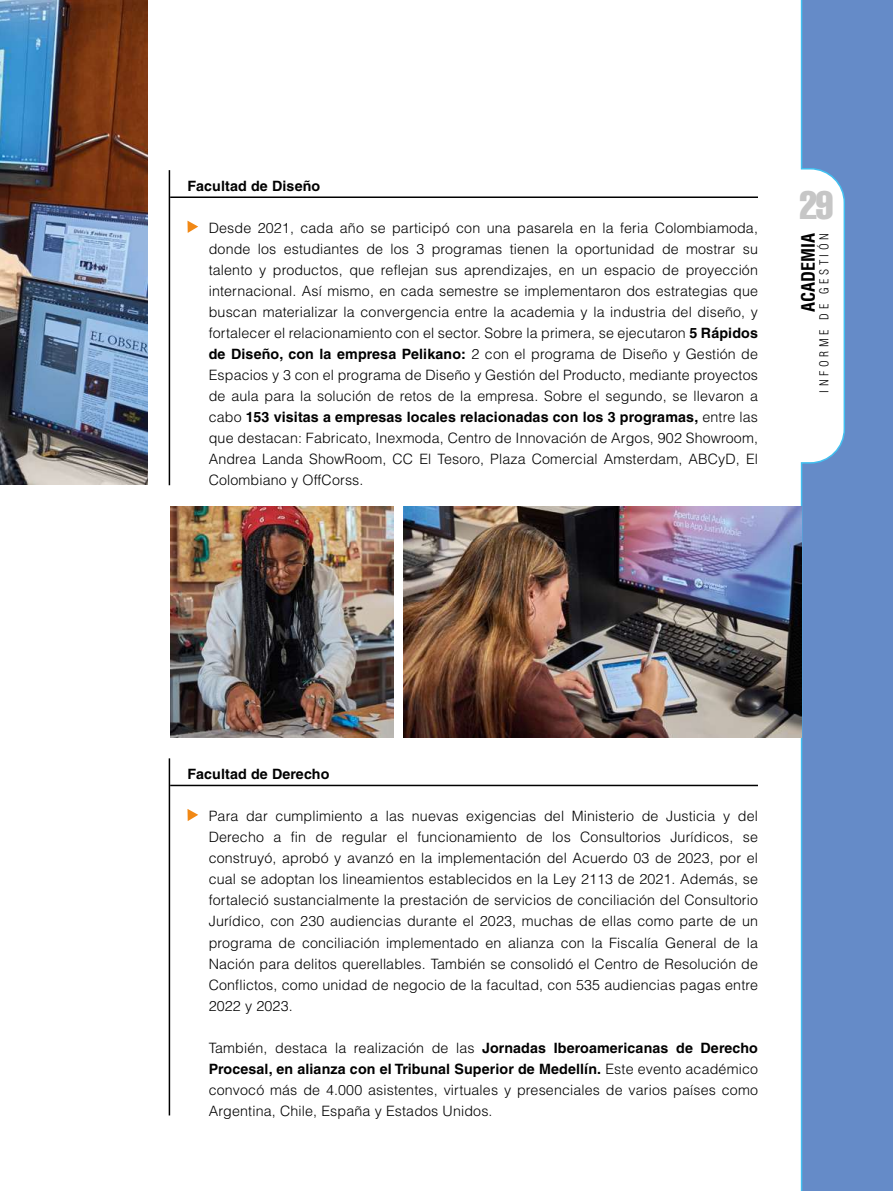
<style>
.page{position:relative;width:893px;height:1191px;background:#fff}
.page>*{position:absolute;margin:0;border:0;box-sizing:border-box;transform-origin:0 0}
.t1{font:39px "Helvetica LT Std Comp";color:#c6c6c6}
.t2{font:700 condensed 18px "Helvetica LT Std";color:#000}
.t3{font:300 14.25px/21px "Helvetica LT Std";letter-spacing:.01em;color:#000;text-align:justify}
.t4{font:700 14.25px "Helvetica LT Std";letter-spacing:.01em;color:#000}
.t5{font:300 condensed 12px "Helvetica LT Std";letter-spacing:.3em;color:#000}
.s1{font-weight:700}
</style>
<div class="page">
<svg style="left:800px;top:0;width:93px;height:1191px;background:#789acf"></svg>
<hr style="left:169px;top:170px;width:1px;height:315px;background:#000">
<hr style="left:169px;top:758px;width:1px;height:357px;background:#000">
<hr style="left:170px;top:196px;width:588px;height:2px;background:#000">
<hr style="left:170px;top:784px;width:588px;height:2px;background:#000">
<svg style="left:187px;top:221px;width:11px;height:12px"></svg>
<svg style="left:187px;top:809px;width:11px;height:12px"></svg>
<img style="left:0;top:0;width:147px;height:484px">
<div style="left:170px;top:506px;width:410px;height:231px;background:linear-gradient(to bottom,#fff,#fff)"></div>
<img style="left:170px;top:506px;width:223px;height:231px">
<img style="left:404px;top:506px;width:398px;height:231px">
<p class="t4" style="left:187px;top:177px;width:134px">Facultad de Diseño</p>
<p class="t3" style="left:209px;top:217px;width:551px">Desde 2021, cada año se participó con una pasarela en la feria Colombiamoda, donde los estudiantes de los 3 programas tienen la oportunidad de mostrar su talento y productos, que reflejan sus aprendizajes, en un espacio de proyección internacional. Así mismo, en cada semestre se implementaron dos estrategias que buscan materializar la convergencia entre la academia y la industria del diseño, y fortalecer el relacionamiento con el sector. Sobre la primera, se ejecutaron <span class="s1">5 Rápidos de Diseño, con la empresa Pelikano:</span> 2 con el programa de Diseño y Gestión de Espacios y 3 con el programa de Diseño y Gestión del Producto, mediante proyectos de aula para la solución de retos de la empresa. Sobre el segundo, se llevaron a cabo <span class="s1">153 visitas a empresas locales relacionadas con los 3 programas,</span> entre las que destacan: Fabricato, Inexmoda, Centro de Innovación de Argos, 902 Showroom, Andrea Landa ShowRoom, CC El Tesoro, Plaza Comercial Amsterdam, ABCyD, El Colombiano y OffCorss.</p>
<h1 class="t1" style="left:799px;top:181px;width:36px">29</h1>
<p class="t2" style="left:797px;top:312px;width:81px;rotate:-90deg">ACADEMIA</p>
<p class="t5" style="left:817px;top:392px;width:161px;rotate:-90deg">INFORME DE GESTIÓN</p>
<p class="t4" style="left:187px;top:765px;width:144px">Facultad de Derecho</p>
<p class="t3" style="left:209px;top:805px;width:551px">Para dar cumplimiento a las nuevas exigencias del Ministerio de Justicia y del Derecho a fin de regular el funcionamiento de los Consultorios Jurídicos, se construyó, aprobó y avanzó en la implementación del Acuerdo 03 de 2023, por el cual se adoptan los lineamientos establecidos en la Ley 2113 de 2021. Además, se fortaleció sustancialmente la prestación de servicios de conciliación del Consultorio Jurídico, con 230 audiencias durante el 2023, muchas de ellas como parte de un programa de conciliación implementado en alianza con la Fiscalía General de la Nación para delitos querellables. También se consolidó el Centro de Resolución de Conflictos, como unidad de negocio de la facultad, con 535 audiencias pagas entre 2022 y 2023.</p>
<p class="t3" style="left:209px;top:1036px;width:551px">También, destaca la realización de las <span class="s1">Jornadas Iberoamericanas de Derecho Procesal, en alianza con el Tribunal Superior de Medellín.</span> Este evento académico convocó más de 4.000 asistentes, virtuales y presenciales de varios países como Argentina, Chile, España y Estados Unidos.</p>
</div>
